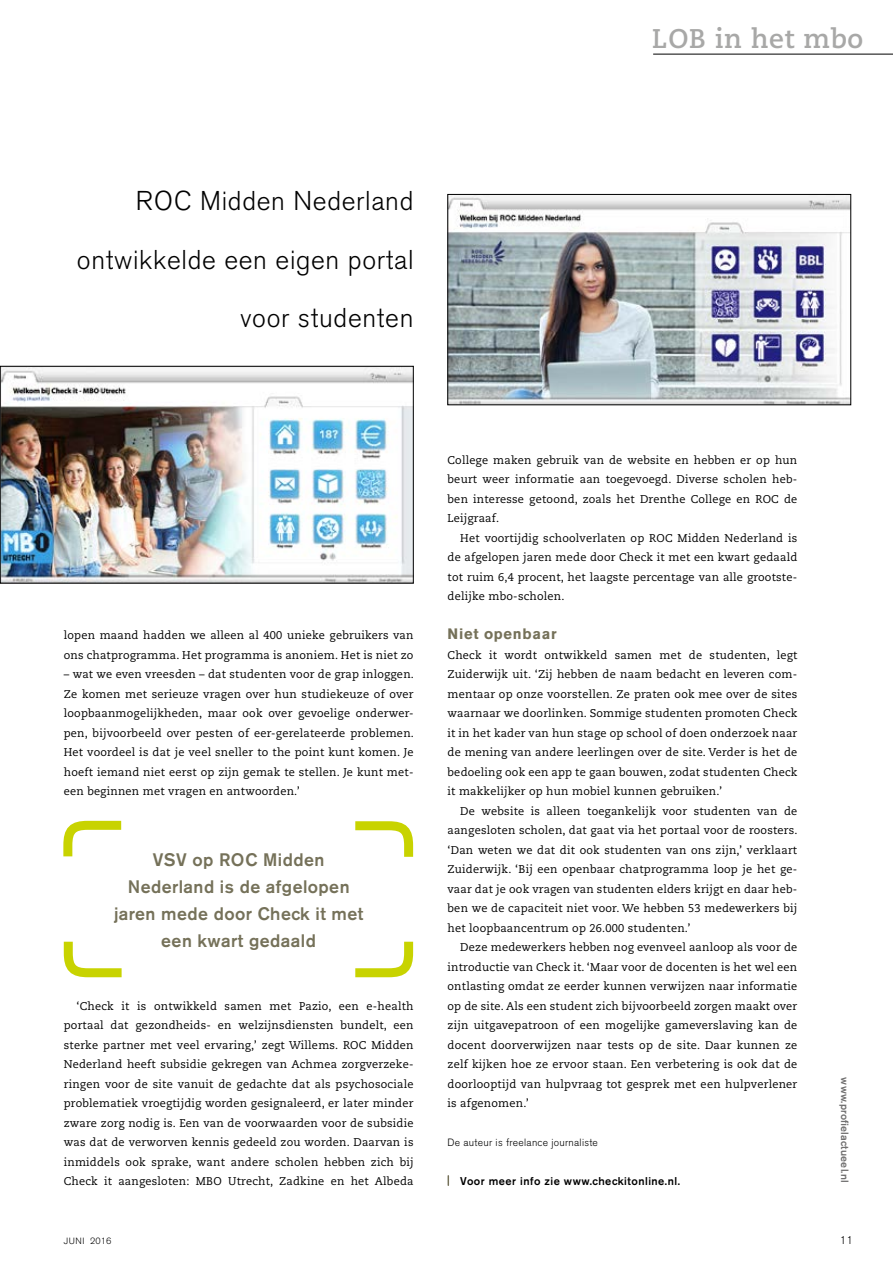
<style>
.page{position:relative;width:893px;height:1263px;background:#fff}
.page>*{position:absolute;margin:0;border:0;box-sizing:border-box;transform-origin:0 0}
.t1{font:300 27px/58.5px "Akzidenz Grotesk BE";letter-spacing:.025em;color:#000;text-align:right}
.t2{font:700 27px "Caecilia LT Std";letter-spacing:.025em;color:#a8a8a7}
.t3{font:500 18px/27px "Akzidenz Grotesk BE";letter-spacing:.025em;color:#757159;text-align:center}
.t4{font:700 15px "Akzidenz Grotesk BE";letter-spacing:.05em;color:#757159}
.t5{font:11.25px/19.5px "Caecilia LT Std";letter-spacing:.02em;color:#000;text-align:justify}
.t6{font:500 11.25px "Akzidenz Grotesk BE";letter-spacing:.045em;color:#000}
.t7{font:300 11.25px "Akzidenz Grotesk BE";color:#000}
.t8{font:300 10.5px "Akzidenz Grotesk BE";letter-spacing:.025em;color:#000}
.t9{font:500 10.5px "Akzidenz Grotesk BE";letter-spacing:.02em;color:#706f6f}
.t10{font:300 9px "Akzidenz Grotesk BE";letter-spacing:.04em;color:#000}
</style>
<div class="page">
<hr style="left:653px;top:54px;width:240px;height:1px;background:#000">
<svg style="left:355px;top:821px;width:59px;height:36px"></svg>
<svg style="left:63px;top:941px;width:59px;height:37px"></svg>
<svg style="left:63px;top:820px;width:59px;height:37px"></svg>
<svg style="left:355px;top:941px;width:59px;height:37px"></svg>
<img style="left:450px;top:196px;width:399px;height:207px">
<div style="left:448px;top:194px;width:403px;height:211px;border:1px solid #000"></div>
<img style="left:2px;top:368px;width:410px;height:213px">
<div style="left:0;top:366px;width:414px;height:217px;border:1px solid #000"></div>
<h1 class="t2" style="left:652px;top:23px;width:212px">LOB in het mbo</h1>
<h1 class="t1" style="left:77px;top:172px;width:338px">ROC Midden Nederland ontwikkelde een eigen portal voor studenten</h1>
<p class="t5" style="left:64px;top:626px;width:351px">lopen maand hadden we alleen al 400 unieke gebruikers van ons chatprogramma. Het programma is anoniem. Het is niet zo</p>
<p class="t5" style="left:64px;top:665px;width:352px">– wat we even vreesden – dat studenten voor de grap inloggen.<br>Ze komen met serieuze vragen over hun studiekeuze of over loopbaanmogelijkheden, maar ook over gevoelige onderwer&shy;pen, bijvoorbeeld over pesten of eer-gerelateerde problemen.<br>Het voordeel is dat je veel sneller to the point kunt komen. Je hoeft iemand niet eerst op zijn gemak te stellen. Je kunt met&shy;een beginnen met vragen en antwoorden.’</p>
<h2 class="t3" style="left:114px;top:846px;width:251px">VSV op ROC Midden<br>Nederland is de afgelopen jaren mede door Check it met een kwart gedaald</h2>
<p class="t5" style="left:64px;top:996px;width:351px;text-indent:13px">‘Check it is ontwikkeld samen met Pazio, een e-health portaal dat gezondheids- en welzijnsdiensten bundelt, een sterke partner met veel ervaring,’ zegt Willems. ROC Midden Nederland heeft subsidie gekregen van Achmea zorgverzeke&shy;ringen voor de site vanuit de gedachte dat als psychosociale problematiek vroegtijdig worden gesignaleerd, er later minder zware zorg nodig is. Een van de voorwaarden voor de subsidie was dat de verworven kennis gedeeld zou worden. Daarvan is inmiddels ook sprake, want andere scholen hebben zich bij Check it aangesloten: MBO Utrecht, Zadkine en het Albeda</p>
<p class="t5" style="left:448px;top:450px;width:351px">College maken gebruik van de website en hebben er op hun beurt weer informatie aan toegevoegd. Diverse scholen heb&shy;ben interesse getoond, zoals het Drenthe College en ROC de Leijgraaf.</p>
<p class="t5" style="left:448px;top:528px;width:351px;text-indent:13px">Het voortijdig schoolverlaten op ROC Midden Nederland is de afgelopen jaren mede door Check it met een kwart gedaald tot ruim 6,4 procent, het laagste percentage van alle grootste&shy;delijke mbo-scholen.</p>
<h3 class="t4" style="left:448px;top:625px;width:110px">Niet openbaar</h3>
<p class="t5" style="left:448px;top:645px;width:351px">Check it wordt ontwikkeld samen met de studenten, legt Zuiderwijk uit. ‘Zij hebben de naam bedacht en leveren com&shy;mentaar op onze voorstellen. Ze praten ook mee over de sites waarnaar we doorlinken. Sommige studenten promoten Check it in het kader van hun stage op school of doen onderzoek naar de mening van andere leerlingen over de site. Verder is het de bedoeling ook een app te gaan bouwen, zodat studenten Check it makkelijker op hun mobiel kunnen gebruiken.’</p>
<p class="t5" style="left:448px;top:801px;width:352px;text-indent:13px">De website is alleen toegankelijk voor studenten van de aangesloten scholen, dat gaat via het portaal voor de roosters. ‘Dan weten we dat dit ook studenten van ons zijn,’ verklaart Zuiderwijk. ‘Bij een openbaar chatprogramma loop je het ge&shy;vaar dat je ook vragen van studenten elders krijgt en daar heb&shy;ben we de capaciteit niet voor. We hebben 53 medewerkers bij het loopbaancentrum op 26.000 studenten.’</p>
<p class="t5" style="left:448px;top:938px;width:351px;text-indent:13px">Deze medewerkers hebben nog evenveel aanloop als voor de introductie van Check it. ‘Maar voor de docenten is het wel een ontlasting omdat ze eerder kunnen verwijzen naar informatie op de site. Als een student zich bijvoorbeeld zorgen maakt over zijn uitgavepatroon of een mogelijke gameverslaving kan de docent doorverwijzen naar tests op de site. Daar kunnen ze zelf kijken hoe ze ervoor staan. Een verbetering is ook dat de doorlooptijd van hulpvraag tot gesprek met een hulpverlener is afgenomen.’</p>
<p class="t8" style="left:448px;top:1136px;width:152px">De auteur is freelance journaliste</p>
<p class="t6" style="left:460px;top:1174px;width:221px">Voor meer info zie www.checkitonline.nl.</p>
<p class="t9" style="left:851px;top:1077px;width:107px;rotate:90deg">www.profielactueel.nl</p>
<p class="t10" style="left:64px;top:1235px;width:49px">JUNI 2016</p>
<p class="t7" style="left:840px;top:1233px;width:15px">11</p>
</div>
